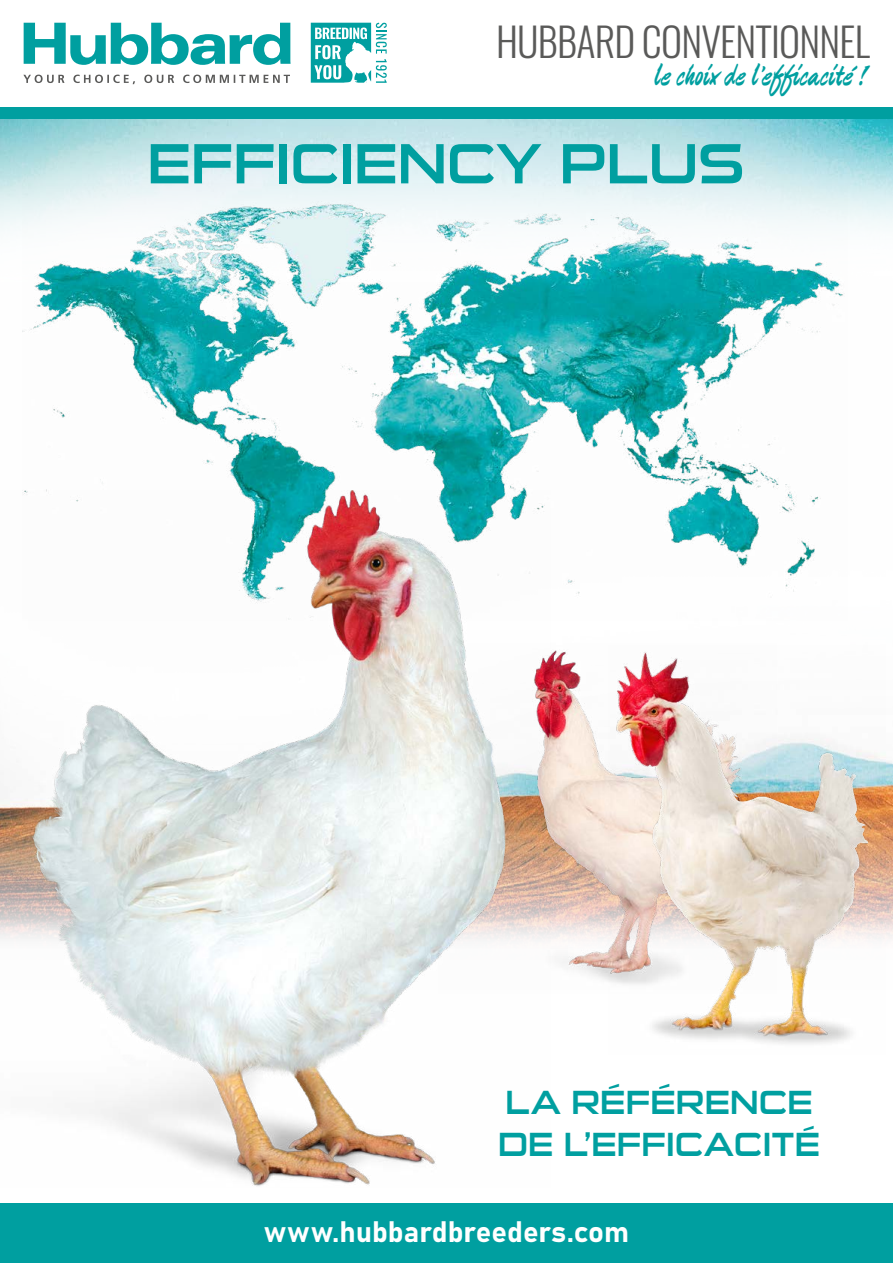
<style>
.page{position:relative;width:893px;height:1263px;background:#fff}
.page>*{position:absolute;margin:0;border:0;box-sizing:border-box;transform-origin:0 0}
.t1{font:57px "Sui Generis Rg";letter-spacing:-.005em;color:#009fa0}
.t2{font:300 40.05px "Oswald";letter-spacing:-.02em;color:#5a5a59}
.t3{font:33px/42px "Sui Generis Rg";letter-spacing:.005em;color:#009fa0}
.t4{font:29.25px "Bahnschrift";color:#fff}
.t5{font:italic 29.1px "Devonshire";color:#009fa0}
</style>
<div class="page">
<img style="left:0;top:119px;width:893px;height:820px">
<img style="left:550px;top:644px;width:226px;height:337px">
<img style="left:608px;top:646px;width:278px;height:398px">
<img style="left:0;top:491px;width:550px;height:695px">
<img style="left:23px;top:183px;width:825px;height:437px">
<div style="left:0;top:1203px;width:893px;height:60px;background:#009fa0"></div>
<div style="left:0;top:107px;width:893px;height:12px;background:#009fa0"></div>
<svg style="left:311px;top:23px;width:76px;height:60px"></svg>
<svg style="left:24px;top:23px;width:267px;height:42px"></svg>
<svg style="left:23px;top:75px;width:267px;height:9px"></svg>
<p class="t2" style="left:496px;top:7px;width:375px">HUBBARD CONVENTIONNEL</p>
<p class="t5" style="left:652px;top:56px;width:224px">lechoixdel’efficacité!</p>
<h1 class="t1" style="left:147px;top:130px;width:598px">EFFICIENCY PLUS</h1>
<p class="t3" style="left:498px;top:1082px;width:323px">LA RÉFÉRENCE<br>DE L’EFFICACITÉ</p>
<p class="t4" style="left:264px;top:1209px;width:367px">www.hubbardbreeders.com</p>
</div>
